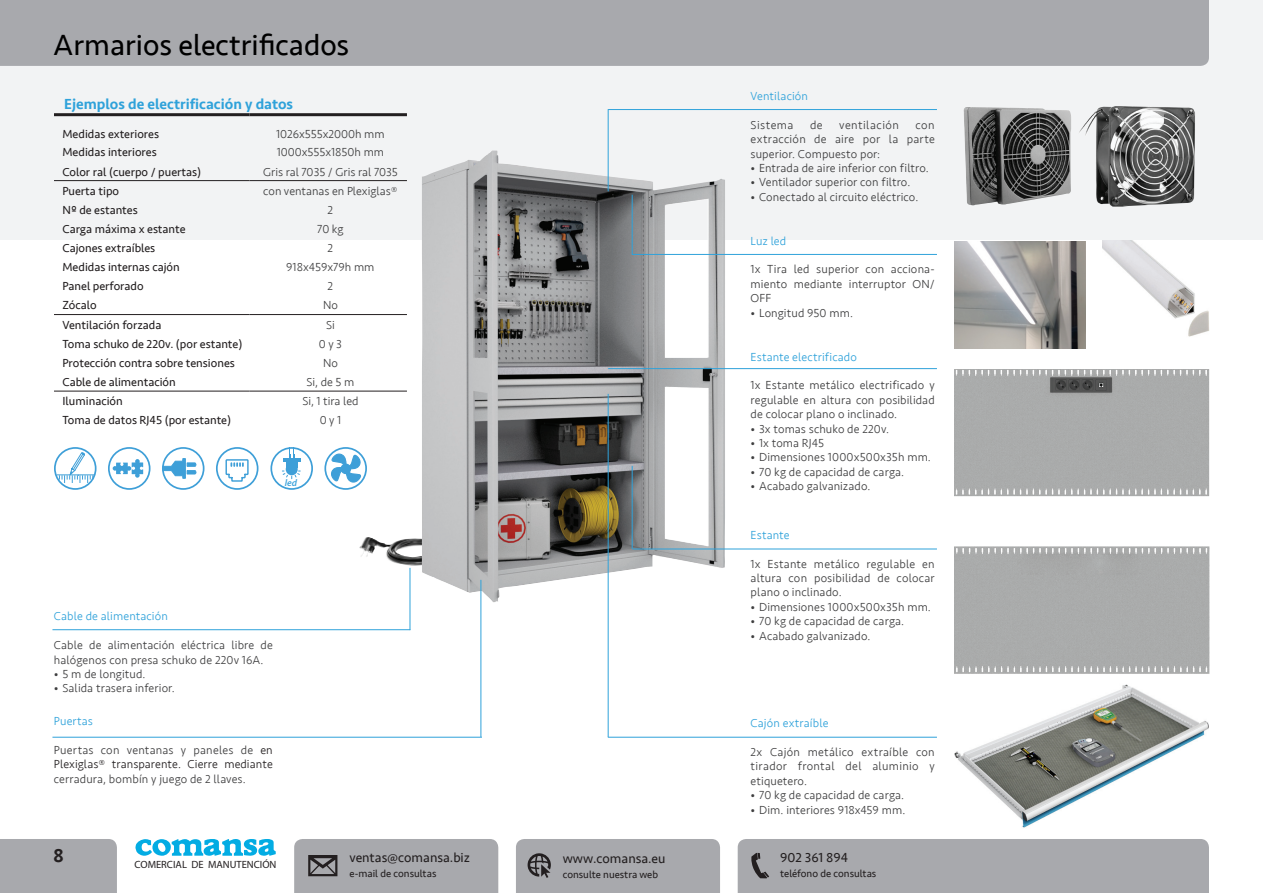
<style>
.page{position:relative;width:1263px;height:893px;background:#fff}
.page>*{position:absolute;margin:0;border:0;box-sizing:border-box;transform-origin:0 0}
.t1{font:30px "Seravek";color:#000}
.t2{font:500 19.5px "Seravek";color:#231f20}
.t3{font:500 15px "Seravek";color:#2fa2da}
.t4{font:13.5px "Seravek";color:#231f20}
.t5{font:300 12px/14.4px "Seravek";letter-spacing:.01em;color:#3e3e3f;text-align:justify}
.t6{font:12px "Seravek";color:#231f20}
.t7{font:300 12px "Seravek";letter-spacing:.01em;color:#2fa2da}
.t8{font:300 12px/14.4px "Seravek";letter-spacing:.005em;color:#231f20}
.t9{font:300 12px "Seravek";letter-spacing:.04em;color:#3e3e3f}
.t10{font:300 12px "Seravek";letter-spacing:.035em;color:#3e3e3f}
.t11{font:10.5px "Seravek";color:#231f20}
.t12{font:10.5px "Myriad Pro";color:#231f20}
.t13{font:italic 600 9.75px "Myriad Pro";color:#3fa4dc}
.s1{color:#3e3e3f}
</style>
<div class="page">
<div style="left:0;top:0;width:1263px;height:240px;background:#f2f3f4"></div>
<div style="left:0;top:839px;width:117px;height:54px;background:#a8a9ad"></div>
<svg style="left:135px;top:839px;width:141px;height:17px"></svg>
<div style="left:0;top:0;width:1209px;height:66px;background:#a8a9ad"></div>
<div style="left:738px;top:839px;width:471px;height:54px;background:#a8a9ad"></div>
<div style="left:516px;top:839px;width:204px;height:54px;background:#a8a9ad"></div>
<div style="left:294px;top:839px;width:204px;height:54px;background:#a8a9ad"></div>
<img style="left:360px;top:537px;width:62px;height:29px">
<img style="left:422px;top:151px;width:303px;height:451px">
<hr style="left:54px;top:113px;width:196px;height:3px;background:#231f20">
<hr style="left:250px;top:113px;width:157px;height:3px;background:#231f20">
<hr style="left:250px;top:314px;width:157px;height:1px;background:#231f20">
<hr style="left:250px;top:391px;width:157px;height:1px;background:#231f20">
<hr style="left:250px;top:180px;width:157px;height:1px;background:#231f20">
<hr style="left:54px;top:180px;width:196px;height:1px;background:#231f20">
<hr style="left:54px;top:314px;width:196px;height:1px;background:#231f20">
<hr style="left:54px;top:391px;width:196px;height:1px;background:#231f20">
<div style="left:954px;top:369px;width:255px;height:128px;background:#aaabab"></div>
<hr style="left:608px;top:109px;width:329px;height:1px;background:#2fa2da">
<hr style="left:632px;top:254px;width:305px;height:1px;background:#2fa2da">
<hr style="left:608px;top:368px;width:329px;height:1px;background:#2fa2da">
<hr style="left:632px;top:549px;width:305px;height:1px;background:#2fa2da">
<hr style="left:608px;top:737px;width:329px;height:1px;background:#2fa2da">
<hr style="left:52px;top:629px;width:358px;height:1px;background:#2fa2da">
<hr style="left:52px;top:737px;width:430px;height:1px;background:#2fa2da">
<hr style="left:608px;top:109px;width:1px;height:82px;background:#2fa2da">
<hr style="left:632px;top:195px;width:1px;height:59px;background:#2fa2da">
<hr style="left:632px;top:466px;width:1px;height:83px;background:#2fa2da">
<hr style="left:410px;top:568px;width:1px;height:62px;background:#2fa2da">
<hr style="left:608px;top:394px;width:1px;height:343px;background:#2fa2da">
<hr style="left:480px;top:580px;width:1px;height:157px;background:#2fa2da">
<img style="left:954px;top:684px;width:255px;height:144px">
<img style="left:963px;top:107px;width:108px;height:98px">
<img style="left:1078px;top:106px;width:117px;height:101px">
<img style="left:954px;top:241px;width:131px;height:107px">
<img style="left:1103px;top:240px;width:106px;height:97px">
<div style="left:954px;top:547px;width:256px;height:127px;background:#aaabab"></div>
<svg style="left:162px;top:447px;width:42px;height:43px"></svg>
<svg style="left:324px;top:447px;width:43px;height:43px"></svg>
<svg style="left:54px;top:447px;width:43px;height:43px"></svg>
<svg style="left:216px;top:447px;width:42px;height:43px"></svg>
<svg style="left:270px;top:447px;width:43px;height:43px"></svg>
<svg style="left:108px;top:447px;width:42px;height:43px"></svg>
<h1 class="t1" style="left:53px;top:22px;width:298px">Armarios electrificados</h1>
<p class="t3" style="left:64px;top:94px;width:230px">Ejemplos de electrificación y datos</p>
<p class="t6" style="left:63px;top:125px;width:98px">Medidas exteriores</p>
<p class="t5" style="left:276px;top:127px;width:110px">1026x555x2000h mm</p>
<p class="t6" style="left:63px;top:143px;width:96px">Medidas interiores</p>
<p class="t5" style="left:277px;top:145px;width:109px">1000x555x1850h mm</p>
<p class="t6" style="left:63px;top:162px;width:140px">Color ral (cuerpo / puertas)</p>
<p class="t5" style="left:263px;top:165px;width:136px">Gris ral 7035 / Gris ral 7035</p>
<p class="t6" style="left:63px;top:181px;width:58px">Puerta tipo</p>
<p class="t5" style="left:263px;top:184px;width:136px">con ventanas en Plexiglas®</p>
<p class="t6" style="left:63px;top:200px;width:77px">Nº de estantes</p>
<p class="t5" style="left:328px;top:203px;width:7px">2</p>
<p class="t6" style="left:63px;top:220px;width:125px">Carga máxima x estante</p>
<p class="t5" style="left:317px;top:222px;width:28px">70 kg</p>
<p class="t6" style="left:63px;top:239px;width:94px">Cajones extraíbles</p>
<p class="t5" style="left:328px;top:241px;width:7px">2</p>
<p class="t6" style="left:63px;top:258px;width:119px">Medidas internas cajón</p>
<p class="t5" style="left:286px;top:260px;width:90px">918x459x79h mm</p>
<p class="t6" style="left:63px;top:277px;width:83px">Panel perforado</p>
<p class="t5" style="left:328px;top:279px;width:7px">2</p>
<p class="t6" style="left:63px;top:296px;width:36px">Zócalo</p>
<p class="t5" style="left:323px;top:298px;width:16px">No</p>
<p class="t6" style="left:63px;top:315px;width:100px">Ventilación forzada</p>
<p class="t5" style="left:326px;top:318px;width:10px">Si</p>
<p class="t6" style="left:63px;top:334px;width:181px">Toma schuko de 220v. (por estante)</p>
<p class="t5" style="left:319px;top:337px;width:25px">0 y 3</p>
<p class="t6" style="left:63px;top:354px;width:174px">Protección contra sobre tensiones</p>
<p class="t5" style="left:323px;top:356px;width:16px">No</p>
<p class="t6" style="left:63px;top:373px;width:115px">Cable de alimentación</p>
<p class="t5" style="left:307px;top:375px;width:49px">Si, de 5 m</p>
<p class="t6" style="left:63px;top:392px;width:62px">Iluminación</p>
<p class="t5" style="left:302px;top:394px;width:58px">Si, 1 tira led</p>
<p class="t6" style="left:63px;top:411px;width:170px">Toma de datos RJ45 (por estante)</p>
<p class="t5" style="left:320px;top:413px;width:23px">0 y 1</p>
<p class="t13" style="left:285px;top:476px;width:14px">led</p>
<p class="t7" style="left:54px;top:609px;width:115px">Cable de alimentación</p>
<p class="t5" style="left:54px;top:638px;width:220px">Cable de alimentación eléctrica libre de halógenos con presa schuko de 220v 16A.</p>
<p class="t5" style="left:54px;top:667px;width:93px">• 5 m de longitud.</p>
<p class="t5" style="left:54px;top:681px;width:122px">• Salida trasera inferior.</p>
<p class="t7" style="left:54px;top:714px;width:40px">Puertas</p>
<p class="t8" style="left:54px;top:743px;width:220px"><span class="s1">Puertas con ventanas y paneles de</span> en<br>Plexiglas® transparente. Cierre mediante</p>
<p class="t5" style="left:54px;top:772px;width:193px">cerradura, bombín y juego de 2 llaves.</p>
<h2 class="t2" style="left:53px;top:844px;width:12px">8</h2>
<p class="t12" style="left:135px;top:858px;width:143px">COMERCIAL DE MANUTENCIÓN</p>
<p class="t4" style="left:349px;top:847px;width:122px">ventas@comansa.biz</p>
<p class="t11" style="left:349px;top:866px;width:88px">e-mail de consultas</p>
<p class="t4" style="left:563px;top:848px;width:104px">www.comansa.eu</p>
<p class="t11" style="left:563px;top:867px;width:97px">consulte nuestra web</p>
<p class="t7" style="left:751px;top:89px;width:59px">Ventilación</p>
<p class="t10" style="left:751px;top:118px;width:44px">Sistema</p>
<p class="t5" style="left:810px;top:118px;width:14px">de</p>
<p class="t9" style="left:839px;top:118px;width:61px">ventilación</p>
<p class="t5" style="left:751px;top:118px;width:186px;text-indent:165px">con extracción de aire por la parte superior. Compuesto por:</p>
<p class="t5" style="left:751px;top:161px;width:180px">• Entrada de aire inferior con filtro.</p>
<p class="t5" style="left:751px;top:175px;width:161px">• Ventilador superior con filtro.</p>
<p class="t5" style="left:751px;top:190px;width:169px">• Conectado al circuito eléctrico.</p>
<p class="t7" style="left:751px;top:234px;width:37px">Luz led</p>
<p class="t5" style="left:751px;top:262px;width:186px">1x Tira led superior con acciona&shy;miento mediante interruptor ON/ OFF</p>
<p class="t5" style="left:751px;top:306px;width:104px">• Longitud 950 mm.</p>
<p class="t7" style="left:751px;top:349px;width:108px">Estante electrificado</p>
<p class="t5" style="left:751px;top:378px;width:186px">1x Estante metálico electrificado y regulable en altura con posibilidad de colocar plano o inclinado.</p>
<p class="t5" style="left:751px;top:421px;width:140px">• 3x tomas schuko de 220v.</p>
<p class="t5" style="left:751px;top:436px;width:75px">• 1x toma RJ45</p>
<p class="t5" style="left:751px;top:450px;width:182px">• Dimensiones 1000x500x35h mm.</p>
<p class="t5" style="left:751px;top:465px;width:155px">• 70 kg de capacidad de carga.</p>
<p class="t5" style="left:751px;top:479px;width:121px">• Acabado galvanizado.</p>
<p class="t7" style="left:751px;top:528px;width:40px">Estante</p>
<p class="t5" style="left:751px;top:557px;width:186px">1x Estante metálico regulable en altura con posibilidad de colocar plano o inclinado.</p>
<p class="t5" style="left:751px;top:600px;width:182px">• Dimensiones 1000x500x35h mm.</p>
<p class="t5" style="left:751px;top:614px;width:155px">• 70 kg de capacidad de carga.</p>
<p class="t5" style="left:751px;top:629px;width:121px">• Acabado galvanizado.</p>
<p class="t7" style="left:751px;top:716px;width:79px">Cajón extraíble</p>
<p class="t5" style="left:751px;top:745px;width:186px">2x Cajón metálico extraíble con tirador frontal del aluminio y etiquetero.</p>
<p class="t5" style="left:751px;top:788px;width:155px">• 70 kg de capacidad de carga.</p>
<p class="t5" style="left:751px;top:802px;width:156px">• Dim. interiores 918x459 mm.</p>
<p class="t4" style="left:780px;top:847px;width:69px">902 361 894</p>
<p class="t11" style="left:780px;top:866px;width:98px">teléfono de consultas</p>
</div>
